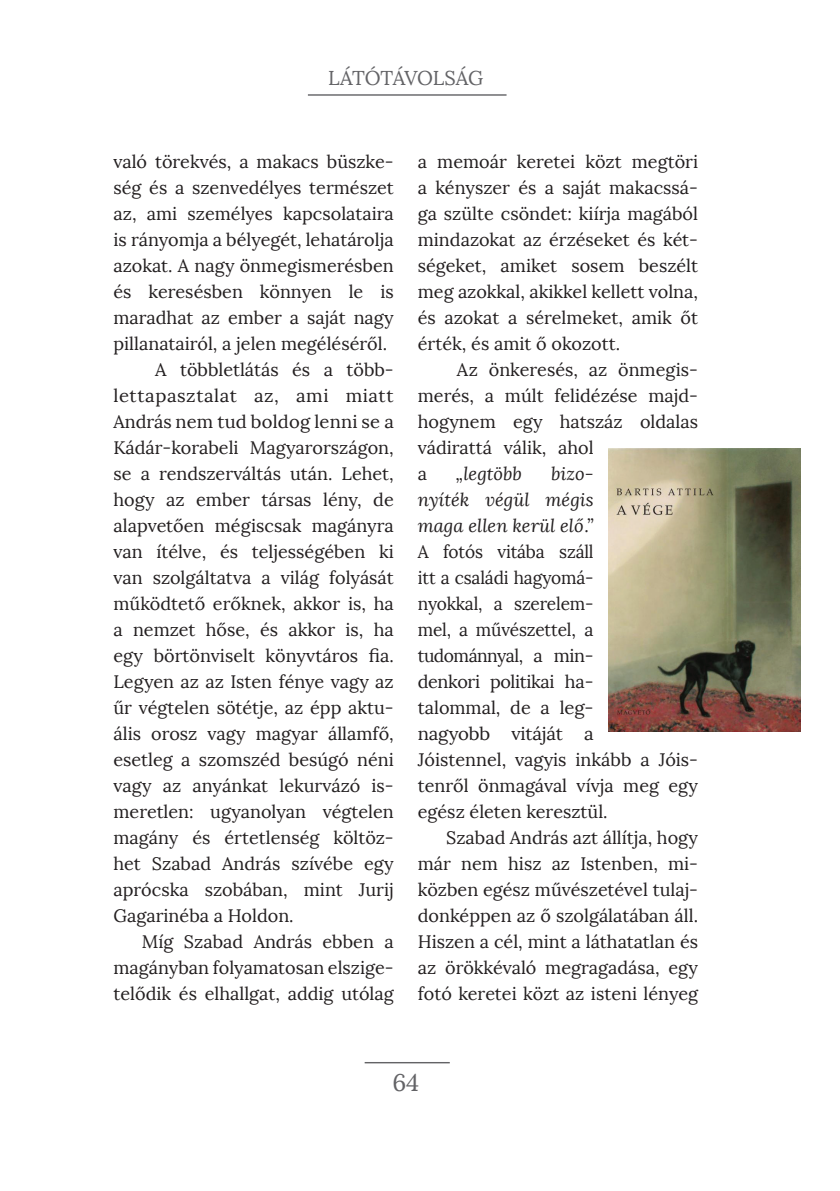
<style>
.page{position:relative;width:840px;height:1191px;background:#fff}
.page>*{position:absolute;margin:0;border:0;box-sizing:border-box;transform-origin:0 0}
.t1{font:24px "Lora";color:#636366}
.t2{font:20px "Lora";letter-spacing:-.01em;color:#636366}
.t3{font:18px/26px "Lora";color:#231f20;text-align:justify}
.t4{font:18px/26px "Lora";color:#231f20;scale:.96 1}
.t5{font:italic 18px/26px "Lora";color:#231f20;text-align:justify}
.t6{font:18px "Lora";letter-spacing:.03em;color:#231f20}
</style>
<div class="page">
<hr style="left:308px;top:94px;width:198px;height:2px;background:#636366">
<hr style="left:364px;top:1062px;width:85px;height:1px;background:#636366">
<img style="left:608px;top:448px;width:192px;height:283px">
<p class="t2" style="left:328px;top:65px;width:157px">Látótávolság</p>
<p class="t3" style="left:113px;top:148px;width:281px">való törekvés, a makacs büszke-</p>
<p class="t3" style="left:113px;top:174px;width:281px">ség és a szenvedélyes természet</p>
<p class="t3" style="left:113px;top:200px;width:281px">az, ami személyes kapcsolataira</p>
<p class="t3" style="left:113px;top:226px;width:281px">is rányomja a bélyegét, lehatárolja</p>
<p class="t3" style="left:113px;top:252px;width:281px">azokat. A nagy önmegismerésben</p>
<p class="t3" style="left:113px;top:278px;width:281px">és keresésben könnyen le is</p>
<p class="t3" style="left:113px;top:304px;width:281px">maradhat az ember a saját nagy</p>
<p class="t3" style="left:113px;top:330px;width:275px">pillanatairól, a jelen megéléséről.</p>
<p class="t3" style="left:155px;top:356px;width:240px">A többletlátás és a több-</p>
<p class="t6" style="left:113px;top:384px;width:281px">lettapasztalat az, ami miatt</p>
<p class="t3" style="left:113px;top:408px;width:281px">András nem tud boldog lenni se a</p>
<p class="t3" style="left:113px;top:434px;width:281px">Kádár-korabeli Magyarországon,</p>
<p class="t3" style="left:113px;top:460px;width:281px">se a rendszerváltás után. Lehet,</p>
<p class="t3" style="left:113px;top:486px;width:281px">hogy az ember társas lény, de</p>
<p class="t3" style="left:113px;top:512px;width:281px">alapvetően mégiscsak magányra</p>
<p class="t3" style="left:113px;top:538px;width:281px">van ítélve, és teljességében ki</p>
<p class="t3" style="left:113px;top:564px;width:281px">van szolgáltatva a világ folyását</p>
<p class="t3" style="left:113px;top:590px;width:281px">működtető erőknek, akkor is, ha</p>
<p class="t3" style="left:113px;top:616px;width:281px">a nemzet hőse, és akkor is, ha</p>
<p class="t3" style="left:113px;top:642px;width:281px">egy börtönviselt könyvtáros fia.</p>
<p class="t3" style="left:113px;top:668px;width:281px">Legyen az az Isten fénye vagy az</p>
<p class="t3" style="left:113px;top:694px;width:281px">űr végtelen sötétje, az épp aktu-</p>
<p class="t3" style="left:113px;top:720px;width:281px">ális orosz vagy magyar államfő,</p>
<p class="t3" style="left:113px;top:746px;width:281px">esetleg a szomszéd besúgó néni</p>
<p class="t3" style="left:113px;top:772px;width:281px">vagy az anyánkat lekurvázó is-</p>
<p class="t3" style="left:113px;top:798px;width:281px">meretlen: ugyanolyan végtelen</p>
<p class="t3" style="left:113px;top:824px;width:281px">magány és értetlenség költöz-</p>
<p class="t3" style="left:113px;top:850px;width:281px">het Szabad András szívébe egy</p>
<p class="t3" style="left:113px;top:876px;width:281px">aprócska szobában, mint Jurij</p>
<p class="t3" style="left:113px;top:902px;width:182px">Gagarinéba a Holdon.</p>
<p class="t3" style="left:142px;top:928px;width:253px">Míg Szabad András ebben a</p>
<p class="t3" style="left:113px;top:954px;width:281px">magányban folyamatosan elszige-</p>
<p class="t3" style="left:113px;top:980px;width:281px">telődik és elhallgat, addig utólag</p>
<p class="t3" style="left:417px;top:148px;width:281px">a memoár keretei közt megtöri a kényszer és a saját makacssá&shy;ga szülte csöndet: kiírja magából mindazokat az érzéseket és két&shy;ségeket, amiket sosem beszélt meg azokkal, akikkel kellett volna, és azokat a sérelmeket, amik őt érték, és amit ő okozott.</p>
<p class="t3" style="left:417px;top:356px;width:281px;text-align:left;text-indent:39px">Az önkeresés, az önmegis&shy;merés, a múlt felidézése majd&shy;hogynem egy hatszáz oldalas vádirattá válik, ahol<br>a</p>
<p class="t5" style="left:417px;top:461px;width:177px;text-indent:133px">bizo&shy;nyíték végül mégis maga ellen kerül elő.”</p>
<p class="t4" style="left:417px;top:538px;width:293px">A fotós vitába száll<br>itt a családi hagyomá-<br>nyokkal, a szerelem-<br>mel, a művészettel, a tudománnyal, a min--<br>denkori politikai ha-<br>talommal, de a leg-<br>nagyobb vitáját a<br>Jóistennel, vagyis inkább a Jóis&shy;tenről önmagával vívja meg egy egész életen keresztül.</p>
<p class="t3" style="left:417px;top:824px;width:281px;text-indent:28px">Szabad András azt állítja, hogy már nem hisz az Istenben, mi&shy;közben egész művészetével tulaj&shy;donképpen az ő szolgálatában áll.<br>Hiszen a cél, mint a láthatatlan és az örökkévaló megragadása, egy fotó keretei közt az isteni lényeg</p>
<p class="t5" style="left:455px;top:461px;width:68px">„legtöbb</p>
<h1 class="t1" style="left:392px;top:1067px;width:28px">64</h1>
</div>
